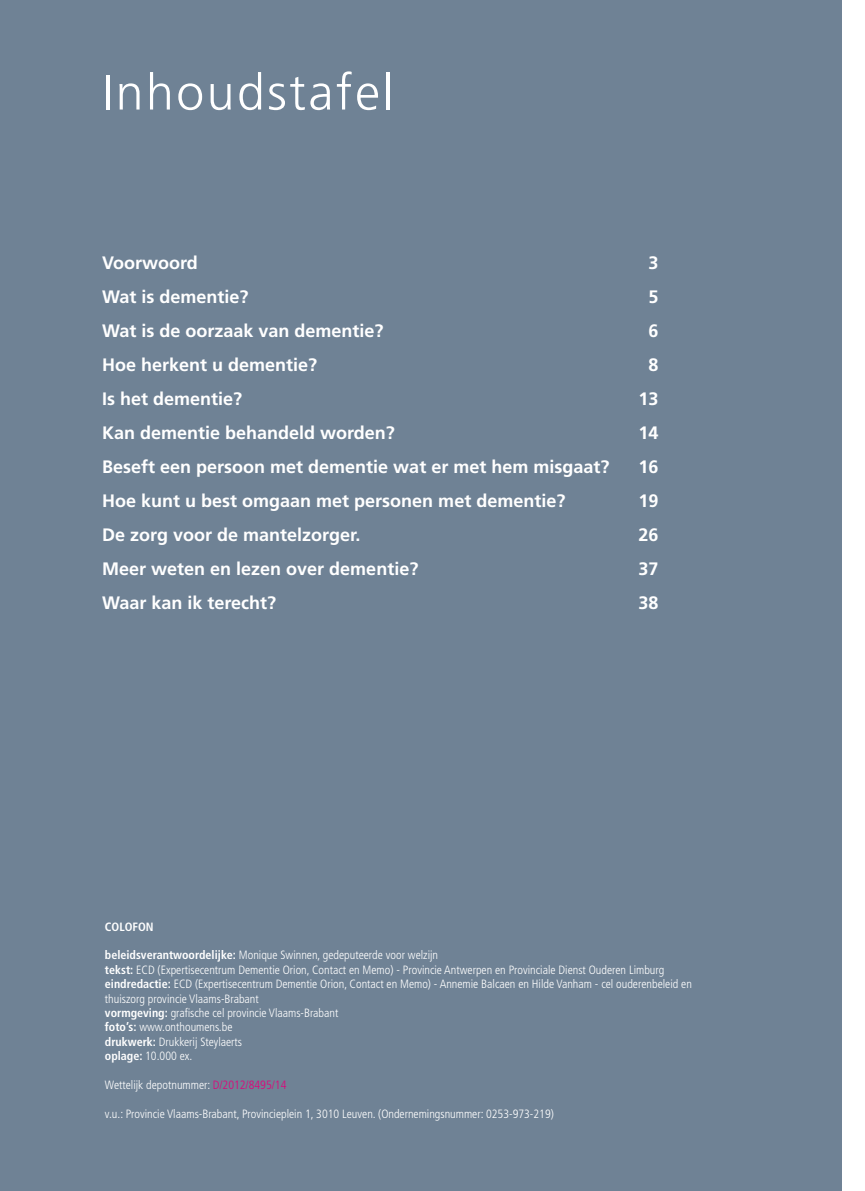
<style>
.page{position:relative;width:865px;height:1191px;background:#6f8295}
.page>*{position:absolute;margin:0;border:0;box-sizing:border-box;transform-origin:0 0}
.t1{font:300 50px "Frutiger";letter-spacing:.05em;color:#fff}
.t2{font:700 18px "Frutiger";color:#fff}
.t3{font:300 condensed 12px/14.4px "Frutiger";color:#fff}
.t4{font:700 condensed 12px "Frutiger";color:#fff}
.s1{font-weight:700}
.s2{color:#e2007a}
</style>
<div class="page">
<div style="left:842px;top:0;width:23px;height:1191px;background:#fff"></div>
<p class="t1" style="left:102px;top:64px;width:293px">Inhoudstafel</p>
<p class="t2" style="left:102px;top:252px;width:97px">Voorwoord</p>
<p class="t2" style="left:648px;top:252px;width:12px">3</p>
<p class="t2" style="left:102px;top:286px;width:148px">Wat is dementie?</p>
<p class="t2" style="left:648px;top:286px;width:12px">5</p>
<p class="t2" style="left:102px;top:320px;width:283px">Wat is de oorzaak van dementie?</p>
<p class="t2" style="left:648px;top:320px;width:12px">6</p>
<p class="t2" style="left:102px;top:354px;width:217px">Hoe herkent u dementie?</p>
<p class="t2" style="left:648px;top:354px;width:12px">8</p>
<p class="t2" style="left:102px;top:388px;width:142px">Is het dementie?</p>
<p class="t2" style="left:638px;top:388px;width:22px">13</p>
<p class="t2" style="left:102px;top:422px;width:294px">Kan dementie behandeld worden?</p>
<p class="t2" style="left:638px;top:422px;width:22px">14</p>
<p class="t2" style="left:102px;top:456px;width:509px">Beseft een persoon met dementie wat er met hem misgaat?</p>
<p class="t2" style="left:638px;top:456px;width:22px">16</p>
<p class="t2" style="left:102px;top:490px;width:465px">Hoe kunt u best omgaan met personen met dementie?</p>
<p class="t2" style="left:638px;top:490px;width:22px">19</p>
<p class="t2" style="left:102px;top:524px;width:260px">De zorg voor de mantelzorger.</p>
<p class="t2" style="left:638px;top:524px;width:22px">26</p>
<p class="t2" style="left:102px;top:558px;width:318px">Meer weten en lezen over dementie?</p>
<p class="t2" style="left:638px;top:558px;width:22px">37</p>
<p class="t2" style="left:102px;top:592px;width:176px">Waar kan ik terecht?</p>
<p class="t2" style="left:638px;top:592px;width:22px">38</p>
<p class="t4" style="left:105px;top:919px;width:28px">Colofon</p>
<p class="t3" style="left:105px;top:948px;width:588px"><span class="s1">beleidsverantwoordelijke:</span> Monique Swinnen, gedeputeerde voor welzijn<br><span class="s1">tekst:</span> ECD (Expertisecentrum Dementie Orion, Contact en Memo) - Provincie Antwerpen en Provinciale Dienst Ouderen Limburg <span class="s1">eindredactie:</span> ECD (Expertisecentrum Dementie Orion, Contact en Memo) - Annemie Balcaen en Hilde Vanham - cel ouderenbeleid en thuiszorg provincie Vlaams-Brabant<br><span class="s1">vormgeving:</span> grafische cel provincie Vlaams-Brabant<br><span class="s1">foto’s:</span> www.onthoumens.be<br><span class="s1">drukwerk:</span> Drukkerij Steylaerts<br><span class="s1">oplage:</span> 10.000 ex.</p>
<p class="t3" style="left:105px;top:1077px;width:183px">Wettelijk depotnummer: <span class="s2">D/2012/8495/14</span></p>
<p class="t3" style="left:105px;top:1106px;width:450px">v.u.: Provincie Vlaams-Brabant, Provincieplein 1, 3010 Leuven. (Ondernemingsnummer: 0253-973-219)</p>
</div>
